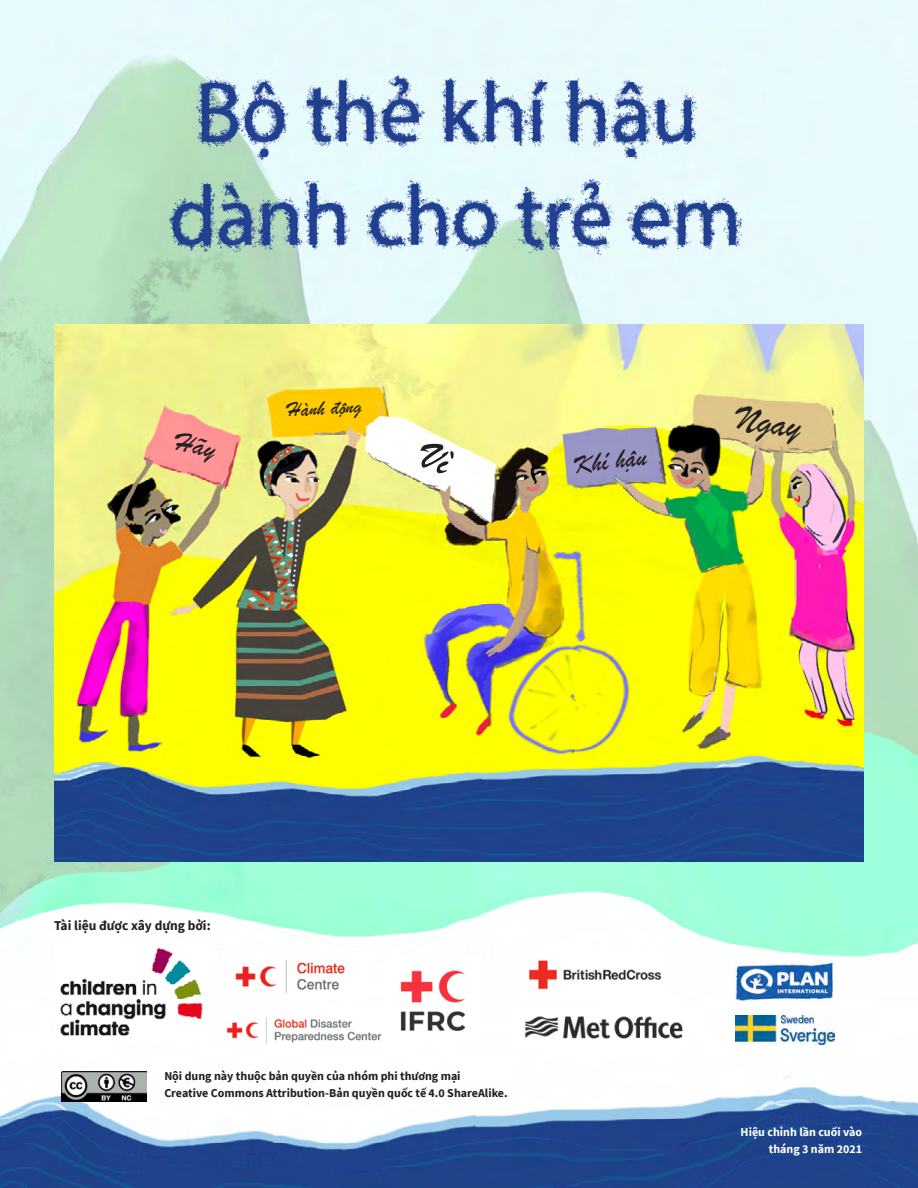
<style>
.page{position:relative;width:918px;height:1188px;background:#fff}
.page>*{position:absolute;margin:0;border:0;box-sizing:border-box;transform-origin:0 0}
.t1{font:37.35px "Brush Script";color:#231f20}
.t2{font:27px "Brush Script";color:#231f20}
.t3{font:21px "Brush Script";color:#231f20}
.t4{font:700 13.5px "Source Sans Pro";color:#231f20}
.t5{font:700 12px/16.5px "Source Sans Pro";color:#231f20}
.t6{font:700 12px/16.5px "Source Sans Pro";color:#fff;text-align:right}
</style>
<div class="page">
<img style="left:0;top:0;width:918px;height:1188px">
<img style="left:54px;top:325px;width:810px;height:536px">
<img style="left:61px;top:1071px;width:86px;height:30px">
<img style="left:55px;top:943px;width:154px;height:99px">
<img style="left:223px;top:952px;width:144px;height:48px">
<img style="left:386px;top:955px;width:94px;height:86px">
<img style="left:513px;top:1008px;width:179px;height:40px">
<img style="left:520px;top:952px;width:149px;height:45px">
<img style="left:218px;top:1008px;width:172px;height:45px">
<img style="left:735px;top:1015px;width:100px;height:29px">
<img style="left:735px;top:961px;width:99px;height:40px">
<svg style="left:173px;top:431px;width:43px;height:34px"></svg>
<svg style="left:414px;top:437px;width:42px;height:39px"></svg>
<p class="t3" style="left:287px;top:396px;width:76px;rotate:-3deg">Hành động</p>
<p class="t1" style="left:740px;top:393px;width:66px;rotate:8deg">Ngay</p>
<p class="t2" style="left:572px;top:447px;width:74px;rotate:-7deg">Khí hậu</p>
<p class="t4" style="left:54px;top:917px;width:158px">Tài liệu được xây dựng bởi:</p>
<p class="t5" style="left:164px;top:1068px;width:345px">Nội dung này thuộc bản quyền của nhóm phi thương mại<br>Creative Commons Attribution-Bản quyền quốc tế 4.0 ShareAlike.</p>
<p class="t6" style="left:741px;top:1124px;width:123px">Hiệu chỉnh lần cuối vào tháng 3 năm 2021</p>
</div>
